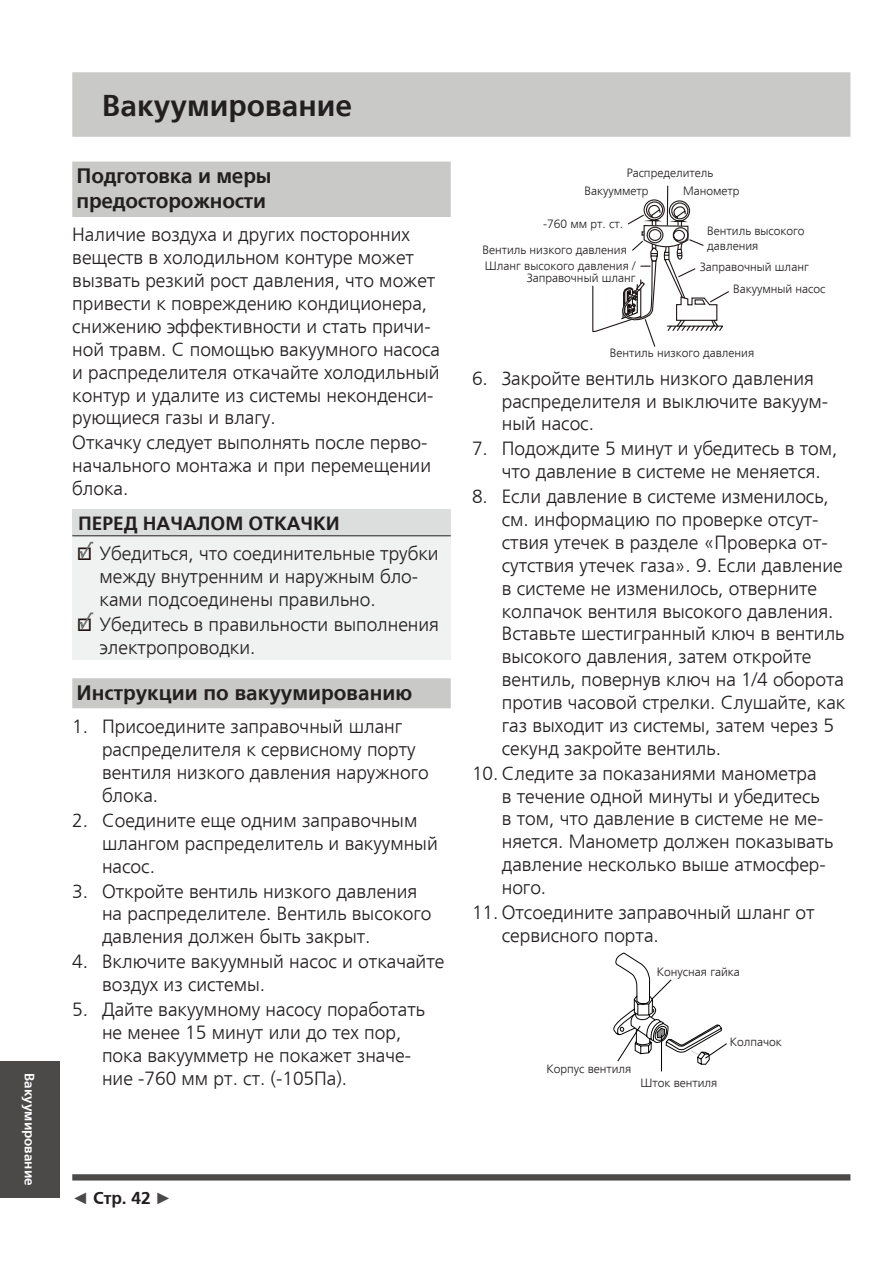
<style>
.page{position:relative;width:893px;height:1263px;background:#fff}
.page>*{position:absolute;margin:0;border:0;box-sizing:border-box;transform-origin:0 0}
.t1{font:700 30px "Frutiger LTCYR";color:#231f20}
.t2{font:700 20.85px/24.9px "Frutiger LTCYR";letter-spacing:-.01em;color:#231f20}
.t3{font:300 19.05px/22.8px "Frutiger LTCYR";color:#231f20}
.t4{font:700 19.05px "Frutiger LTCYR";color:#231f20}
.t5{font:700 17.25px "Frutiger LTCYR";color:#231f20}
.t6{font:700 13.5px "Frutiger LTCYR";color:#fff}
.t7{font:300 12px/17.9px "Frutiger LTCYR";color:#231f20}
.s1{color:#201512}
.s2{font-family:"Arial";font-size:16.5px;color:#4c4949}
</style>
<div class="page">
<div style="left:72px;top:1174px;width:778px;height:6px;background:#4c4949"></div>
<div style="left:0;top:1061px;width:60px;height:137px;background:#4c4949"></div>
<div style="left:72px;top:72px;width:778px;height:65px;background:#c9c9c8"></div>
<div style="left:72px;top:162px;width:379px;height:55px;background:#c9c9c8"></div>
<div style="left:72px;top:678px;width:379px;height:30px;background:#c9c9c8"></div>
<div style="left:72px;top:510px;width:379px;height:26px;background:#dcdddd"></div>
<div style="left:72px;top:536px;width:379px;height:123px;background:#f0f1f1"></div>
<hr style="left:72px;top:535px;width:379px;height:1px;background:#231f20">
<svg style="left:79px;top:542px;width:14px;height:16px"></svg>
<svg style="left:79px;top:612px;width:14px;height:17px"></svg>
<svg style="left:592px;top:185px;width:137px;height:162px"></svg>
<svg style="left:613px;top:953px;width:114px;height:119px"></svg>
<p class="t6" style="left:37px;top:1073px;width:114px;rotate:90deg">Вакуумирование</p>
<h1 class="t1" style="left:102px;top:89px;width:252px">Вакуумирование</h1>
<p class="t2" style="left:77px;top:164px;width:197px">Подготовка и меры предосторожности</p>
<p class="t3" style="left:72px;top:224px;width:369px">Наличие воздуха и других посторонних веществ в холодильном контуре может вызвать резкий рост давления, что может привести к повреждению кондиционера, снижению эффективности и стать причи&shy;ной травм. С помощью вакуумного насоса и распределителя откачайте холодильный контур и удалите из системы неконденси&shy;рующиеся газы и влагу.</p>
<p class="t3" style="left:72px;top:432px;width:360px">Откачку следует выполнять после перво&shy;начального монтажа и при перемещении блока.</p>
<p class="t4" style="left:78px;top:513px;width:263px">ПЕРЕД НАЧАЛОМ ОТКАЧКИ</p>
<p class="t3" style="left:99px;top:542px;width:341px;text-indent:-23px"><span class="s1">□</span> Убедиться, что соединительные трубки между внутренним и наружным бло&shy;ками подсоединены правильно.</p>
<p class="t3" style="left:99px;top:613px;width:341px;text-indent:-23px"><span class="s1">□</span> Убедитесь в правильности выполнения электропроводки.</p>
<p class="t2" style="left:77px;top:680px;width:337px">Инструкции по вакуумированию</p>
<p class="t3" style="left:102px;top:716px;width:328px;text-indent:-30px">1. Присоедините заправочный шланг распределителя к сервисному порту вентиля низкого давления наружного блока.</p>
<p class="t3" style="left:102px;top:809px;width:337px;text-indent:-30px">2. Соедините еще одним заправочным шлангом распределитель и вакуумный насос.</p>
<p class="t3" style="left:102px;top:880px;width:331px;text-indent:-30px">3. Откройте вентиль низкого давления на распределителе. Вентиль высокого давления должен быть закрыт.</p>
<p class="t3" style="left:102px;top:951px;width:344px;text-indent:-30px">4. Включите вакуумный насос и откачайте воздух из системы.</p>
<p class="t3" style="left:102px;top:998px;width:325px;text-indent:-30px">5. Дайте вакуумному насосу поработать не менее 15 минут или до тех пор, пока вакуумметр не покажет значе&shy;ние -760 мм рт. ст. (-105Па).</p>
<p class="t7" style="left:584px;top:164px;width:130px;text-indent:42px">Распределитель<br>Вакуумметр</p>
<p class="t7" style="left:482px;top:211px;width:146px;line-height:26px;text-align:right">-760 мм рт. ст.<br>Вентиль низкого давления</p>
<p class="t7" style="left:485px;top:260px;width:152px;line-height:12px;text-align:right">Шланг высокого давления /<br>Заправочный шланг</p>
<p class="t7" style="left:683px;top:182px;width:58px">Манометр</p>
<p class="t7" style="left:707px;top:224px;width:99px;line-height:14.4px">Вентиль высокого давления</p>
<p class="t7" style="left:733px;top:256px;width:94px;line-height:22.2px;text-indent:-33px">Заправочный шланг<br>Вакуумный насос</p>
<p class="t7" style="left:610px;top:344px;width:146px">Вентиль низкого давления</p>
<p class="t3" style="left:502px;top:367px;width:328px;text-indent:-30px">6. Закройте вентиль низкого давления распределителя и выключите вакуум&shy;ный насос.</p>
<p class="t3" style="left:502px;top:438px;width:337px;text-indent:-30px">7. Подождите 5 минут и убедитесь в том, что давление в системе не меняется.</p>
<p class="t3" style="left:502px;top:486px;width:345px;text-indent:-30px">8. Если давление в системе изменилось, см. информацию по проверке отсут&shy;ствия утечек в разделе «Проверка от&shy;сутствия утечек газа». 9. Если давление в системе не изменилось, отверните колпачок вентиля высокого давления.<br>Вставьте шестигранный ключ в вентиль высокого давления, затем откройте вентиль, повернув ключ на 1/4 оборота против часовой стрелки. Слушайте, как газ выходит из системы, затем через 5 секунд закройте вентиль.</p>
<p class="t3" style="left:502px;top:762px;width:333px;text-indent:-30px">10. Следите за показаниями манометра<br>в течение одной минуты и убедитесь в том, что давление в системе не ме&shy;няется. Манометр должен показывать давление несколько выше атмосфер&shy;ного.</p>
<p class="t3" style="left:502px;top:901px;width:314px;text-indent:-30px">11. Отсоедините заправочный шланг от сервисного порта.</p>
<p class="t7" style="left:657px;top:963px;width:84px">Конусная гайка</p>
<p class="t7" style="left:546px;top:1060px;width:87px">Корпус вентиля</p>
<p class="t7" style="left:640px;top:1074px;width:79px">Шток вентиля</p>
<p class="t7" style="left:730px;top:1033px;width:54px">Колпачок</p>
<p class="t5" style="left:72px;top:1188px;width:101px"><span class="s2">◄</span> Стр. 42 <span class="s2">►</span></p>
</div>
